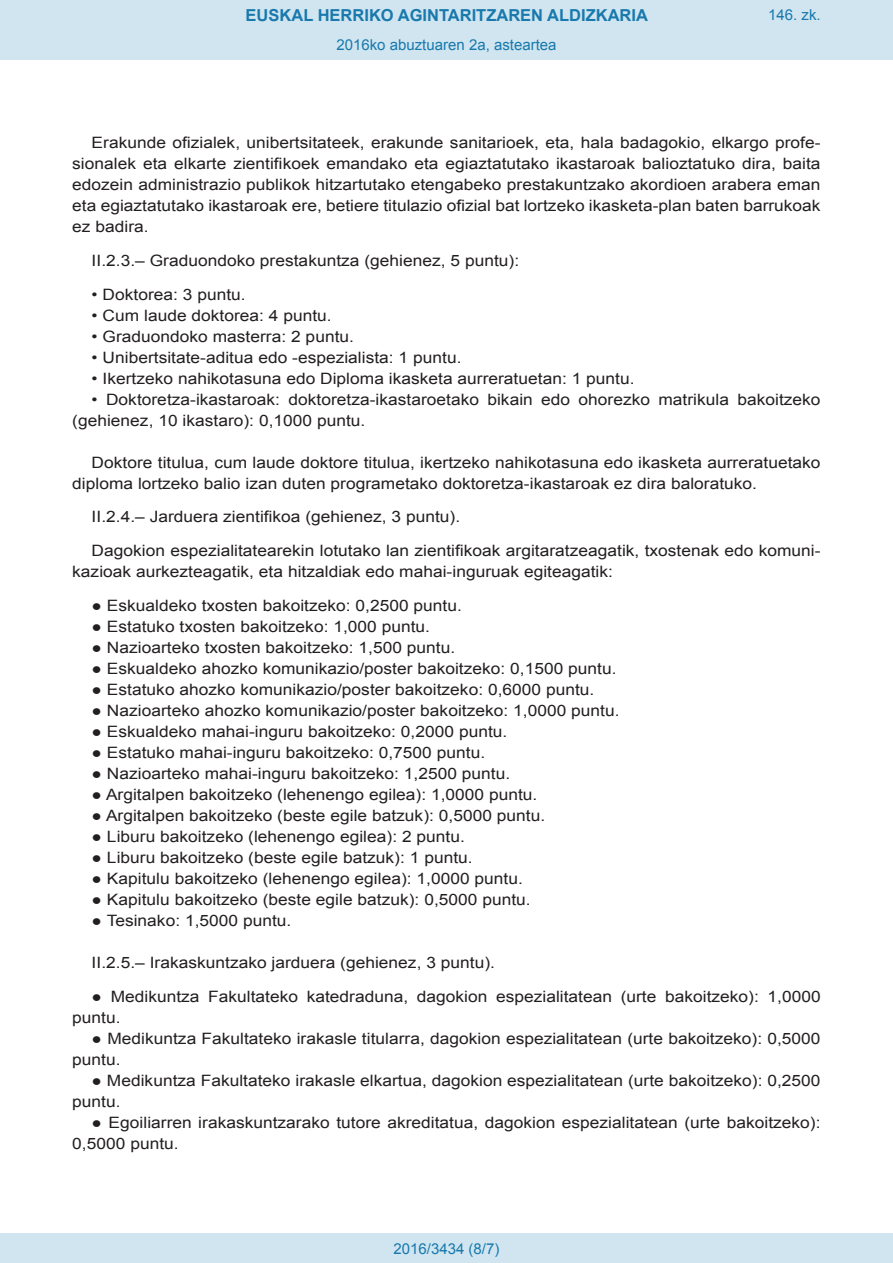
<style>
.page{position:relative;width:893px;height:1263px;background:#fff}
.page>*{position:absolute;margin:0;border:0;box-sizing:border-box;transform-origin:0 0}
.t1{font:700 16.5px "Arial";color:#1879ad}
.BOPVLista{font:15.6px/21px "Arial";color:#231f20;scale:1.11 1}
.BOPVDetalle{font:15.6px/21px "Arial";color:#231f20;scale:1.11 1}
.Paginacion_Centro{font:15px "Arial";color:#1879ad}
</style>
<div class="page">
<div style="left:0;top:0;width:893px;height:60px;background:#d0e5f0"></div>
<div style="left:0;top:1233px;width:893px;height:30px;background:#d0e5f0"></div>
<p class="t1" style="left:246px;top:4px;width:404px">EUSKAL HERRIKO AGINTARITZAREN ALDIZKARIA</p>
<p class="Paginacion_Centro" style="left:336px;top:35px;width:222px">2016ko abuztuaren 2a, asteartea</p>
<p class="Paginacion_Centro" style="left:768px;top:5px;width:54px">146. zk.</p>
<p class="BOPVDetalle" style="left:72px;top:132px;width:676px;text-align:justify;text-indent:19px">Erakunde ofizialek, unibertsitateek, erakunde sanitarioek, eta, hala badagokio, elkargo profe&shy;sionalek eta elkarte zientifikoek emandako eta egiaztatutako ikastaroak balioztatuko dira, baita edozein administrazio publikok hitzartutako etengabeko prestakuntzako akordioen arabera eman eta egiaztatutako ikastaroak ere, betiere titulazio ofizial bat lortzeko ikasketa-plan baten barrukoak ez badira.</p>
<p class="BOPVDetalle" style="left:92px;top:250px;width:387px">II.2.3.– Graduondoko prestakuntza (gehienez, 5 puntu):</p>
<p class="BOPVLista" style="left:92px;top:284px;width:140px">• Doktorea: 3 puntu.</p>
<p class="BOPVLista" style="left:92px;top:305px;width:218px">• Cum laude doktorea: 4 puntu.</p>
<p class="BOPVLista" style="left:92px;top:326px;width:238px">• Graduondoko masterra: 2 puntu.</p>
<p class="BOPVLista" style="left:92px;top:347px;width:335px">• Unibertsitate-aditua edo -espezialista: 1 puntu.</p>
<p class="BOPVLista" style="left:92px;top:368px;width:491px">• Ikertzeko nahikotasuna edo Diploma ikasketa aurreratuetan: 1 puntu.</p>
<p class="BOPVLista" style="left:72px;top:389px;width:676px;text-indent:19px">• Doktoretza-ikastaroak: doktoretza-ikastaroetako bikain edo ohorezko matrikula bakoitzeko (gehienez, 10 ikastaro): 0,1000 puntu.</p>
<p class="BOPVDetalle" style="left:72px;top:452px;width:676px;text-indent:19px">Doktore titulua, cum laude doktore titulua, ikertzeko nahikotasuna edo ikasketa aurreratuetako diploma lortzeko balio izan duten programetako doktoretza-ikastaroak ez dira baloratuko.</p>
<p class="BOPVDetalle" style="left:92px;top:507px;width:334px">II.2.4.– Jarduera zientifikoa (gehienez, 3 puntu).</p>
<p class="BOPVDetalle" style="left:72px;top:540px;width:676px;text-indent:19px">Dagokion espezialitatearekin lotutako lan zientifikoak argitaratzeagatik, txostenak edo komuni&shy;kazioak aurkezteagatik, eta hitzaldiak edo mahai-inguruak egiteagatik:</p>
<p class="BOPVLista" style="left:92px;top:595px;width:335px">● Eskualdeko txosten bakoitzeko: 0,2500 puntu.</p>
<p class="BOPVLista" style="left:92px;top:616px;width:306px">● Estatuko txosten bakoitzeko: 1,000 puntu.</p>
<p class="BOPVLista" style="left:92px;top:637px;width:329px">● Nazioarteko txosten bakoitzeko: 1,500 puntu.</p>
<p class="BOPVLista" style="left:92px;top:658px;width:474px">● Eskualdeko ahozko komunikazio/poster bakoitzeko: 0,1500 puntu.</p>
<p class="BOPVLista" style="left:92px;top:679px;width:454px">● Estatuko ahozko komunikazio/poster bakoitzeko: 0,6000 puntu.</p>
<p class="BOPVLista" style="left:92px;top:700px;width:477px">● Nazioarteko ahozko komunikazio/poster bakoitzeko: 1,0000 puntu.</p>
<p class="BOPVLista" style="left:92px;top:721px;width:376px">● Eskualdeko mahai-inguru bakoitzeko: 0,2000 puntu.</p>
<p class="BOPVLista" style="left:92px;top:742px;width:356px">● Estatuko mahai-inguru bakoitzeko: 0,7500 puntu.</p>
<p class="BOPVLista" style="left:92px;top:763px;width:379px">● Nazioarteko mahai-inguru bakoitzeko: 1,2500 puntu.</p>
<p class="BOPVLista" style="left:92px;top:784px;width:403px">● Argitalpen bakoitzeko (lehenengo egilea): 1,0000 puntu.</p>
<p class="BOPVLista" style="left:92px;top:805px;width:410px">● Argitalpen bakoitzeko (beste egile batzuk): 0,5000 puntu.</p>
<p class="BOPVLista" style="left:92px;top:826px;width:338px">● Liburu bakoitzeko (lehenengo egilea): 2 puntu.</p>
<p class="BOPVLista" style="left:92px;top:847px;width:345px">● Liburu bakoitzeko (beste egile batzuk): 1 puntu.</p>
<p class="BOPVLista" style="left:92px;top:868px;width:390px">● Kapitulu bakoitzeko (lehenengo egilea): 1,0000 puntu.</p>
<p class="BOPVLista" style="left:92px;top:889px;width:397px">● Kapitulu bakoitzeko (beste egile batzuk): 0,5000 puntu.</p>
<p class="BOPVLista" style="left:92px;top:910px;width:181px">● Tesinako: 1,5000 puntu.</p>
<p class="BOPVDetalle" style="left:92px;top:952px;width:365px">II.2.5.– Irakaskuntzako jarduera (gehienez, 3 puntu).</p>
<p class="BOPVLista" style="left:72px;top:986px;width:676px;text-indent:19px">● Medikuntza Fakultateko katedraduna, dagokion espezialitatean (urte bakoitzeko): 1,0000 puntu.</p>
<p class="BOPVLista" style="left:72px;top:1028px;width:676px;text-indent:19px">● Medikuntza Fakultateko irakasle titularra, dagokion espezialitatean (urte bakoitzeko): 0,5000 puntu.</p>
<p class="BOPVLista" style="left:72px;top:1070px;width:676px;text-indent:19px">● Medikuntza Fakultateko irakasle elkartua, dagokion espezialitatean (urte bakoitzeko): 0,2500 puntu.</p>
<p class="BOPVLista" style="left:72px;top:1112px;width:676px;text-indent:19px">● Egoiliarren irakaskuntzarako tutore akreditatua, dagokion espezialitatean (urte bakoitzeko):<br>0,5000 puntu.</p>
<p class="Paginacion_Centro" style="left:393px;top:1238px;width:107px">2016/3434 (8/7)</p>
</div>
